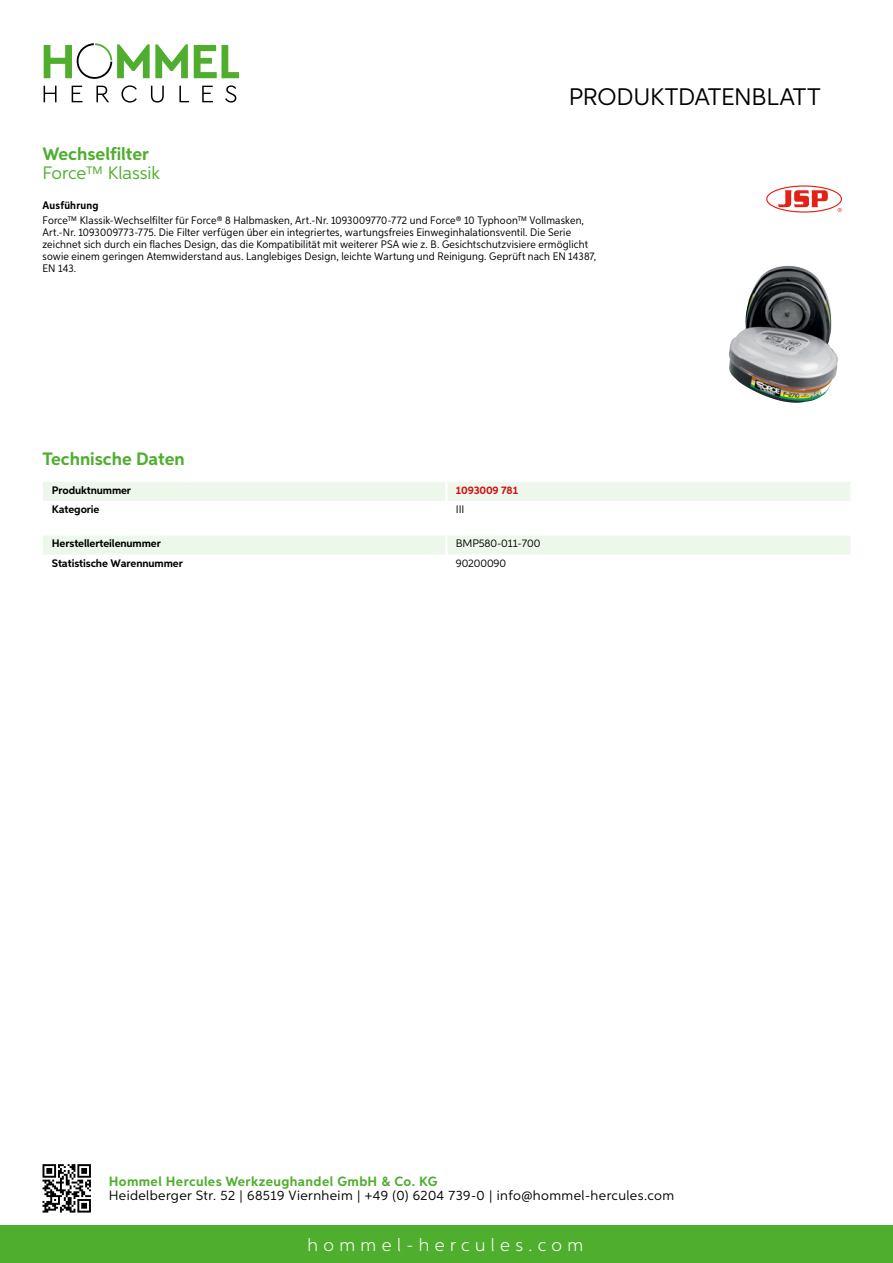
<style>
.page{position:relative;width:893px;height:1263px;background:#fff}
.page>*{position:absolute;margin:0;border:0;box-sizing:border-box;transform-origin:0 0}
.t1{font:24px "Aspira";letter-spacing:-.01em;color:#000}
.t2{font:700 18px "Aspira";color:#50ae2f}
.t3{font:300 18px "Aspira";letter-spacing:.3em;color:#fff}
.t4{font:18px "Aspira";color:#50ae2f}
.t5{font:13.5px "Aspira";letter-spacing:.03em;color:#000}
.t6{font:700 13.5px "Aspira";letter-spacing:.03em;color:#50ae2f}
.t7{font:10.95px/12px "Aspira Nar";letter-spacing:.015em;color:#000}
.t8{font:700 10.95px "Aspira";letter-spacing:-.01em;color:#000}
.t9{font:10.95px "Aspira";letter-spacing:-.01em;color:#000}
.t10{font:700 10.95px "Aspira";letter-spacing:-.01em;color:#cd1013}
.t11{font:700 10.95px "Aspira Nar";letter-spacing:.02em;color:#000}
</style>
<div class="page">
<div style="left:0;top:1226px;width:893px;height:37px;background:#50ae2f"></div>
<svg style="left:43px;top:1164px;width:48px;height:48px"></svg>
<svg style="left:194px;top:45px;width:45px;height:33px"></svg>
<svg style="left:44px;top:43px;width:144px;height:36px"></svg>
<svg style="left:44px;top:86px;width:13px;height:16px"></svg>
<svg style="left:72px;top:86px;width:10px;height:16px"></svg>
<svg style="left:96px;top:86px;width:13px;height:16px"></svg>
<svg style="left:121px;top:85px;width:16px;height:18px"></svg>
<svg style="left:151px;top:86px;width:13px;height:17px"></svg>
<svg style="left:179px;top:86px;width:10px;height:16px"></svg>
<svg style="left:202px;top:86px;width:11px;height:16px"></svg>
<svg style="left:225px;top:85px;width:11px;height:18px"></svg>
<div style="left:43px;top:482px;width:807px;height:19px;background:#eef7eb"></div>
<div style="left:43px;top:536px;width:807px;height:18px;background:#eef7eb"></div>
<img style="left:757px;top:266px;width:30px;height:16px">
<svg style="left:766px;top:185px;width:76px;height:28px"></svg>
<h1 class="t1" style="left:569px;top:82px;width:253px">Produktdatenblatt</h1>
<h2 class="t2" style="left:43px;top:142px;width:108px">Wechselfilter</h2>
<h2 class="t4" style="left:43px;top:162px;width:119px">Force™ Klassik</h2>
<p class="t11" style="left:43px;top:199px;width:58px">Ausführung</p>
<p class="t7" style="left:43px;top:214px;width:555px">Force™ Klassik-Wechselfilter für Force® 8 Halbmasken, Art.-Nr. 1093009770-772 und Force® 10 Typhoon™ Vollmasken, Art.-Nr. 1093009773-775. Die Filter verfügen über ein integriertes, wartungsfreies Einweginhalationsventil. Die Serie zeichnet sich durch ein flaches Design, das die Kompatibilität mit weiterer PSA wie z. B. Gesichtschutzvisiere ermöglicht sowie einem geringen Atemwiderstand aus. Langlebiges Design, leichte Wartung und Reinigung. Geprüft nach EN 14387, EN 143.</p>
<h2 class="t2" style="left:43px;top:448px;width:144px">Technische Daten</h2>
<p class="t8" style="left:52px;top:483px;width:81px">Produktnummer</p>
<p class="t10" style="left:456px;top:483px;width:64px">1093009 781</p>
<p class="t8" style="left:52px;top:502px;width:49px">Kategorie</p>
<p class="t9" style="left:456px;top:502px;width:10px">III</p>
<p class="t8" style="left:52px;top:537px;width:111px">Herstellerteilenummer</p>
<p class="t9" style="left:456px;top:537px;width:86px">BMP580-011-700</p>
<p class="t8" style="left:52px;top:556px;width:132px">Statistische Warennummer</p>
<p class="t9" style="left:456px;top:556px;width:52px">90200090</p>
<p class="t6" style="left:109px;top:1172px;width:330px">Hommel Hercules Werkzeughandel GmbH &amp; Co. KG</p>
<p class="t5" style="left:109px;top:1187px;width:567px">Heidelberger Str. 52 | 68519 Viernheim | +49 (0) 6204 739-0 | info@hommel-hercules.com</p>
<h2 class="t3" style="left:307px;top:1234px;width:277px">hommel-hercules.com</h2>
</div>
